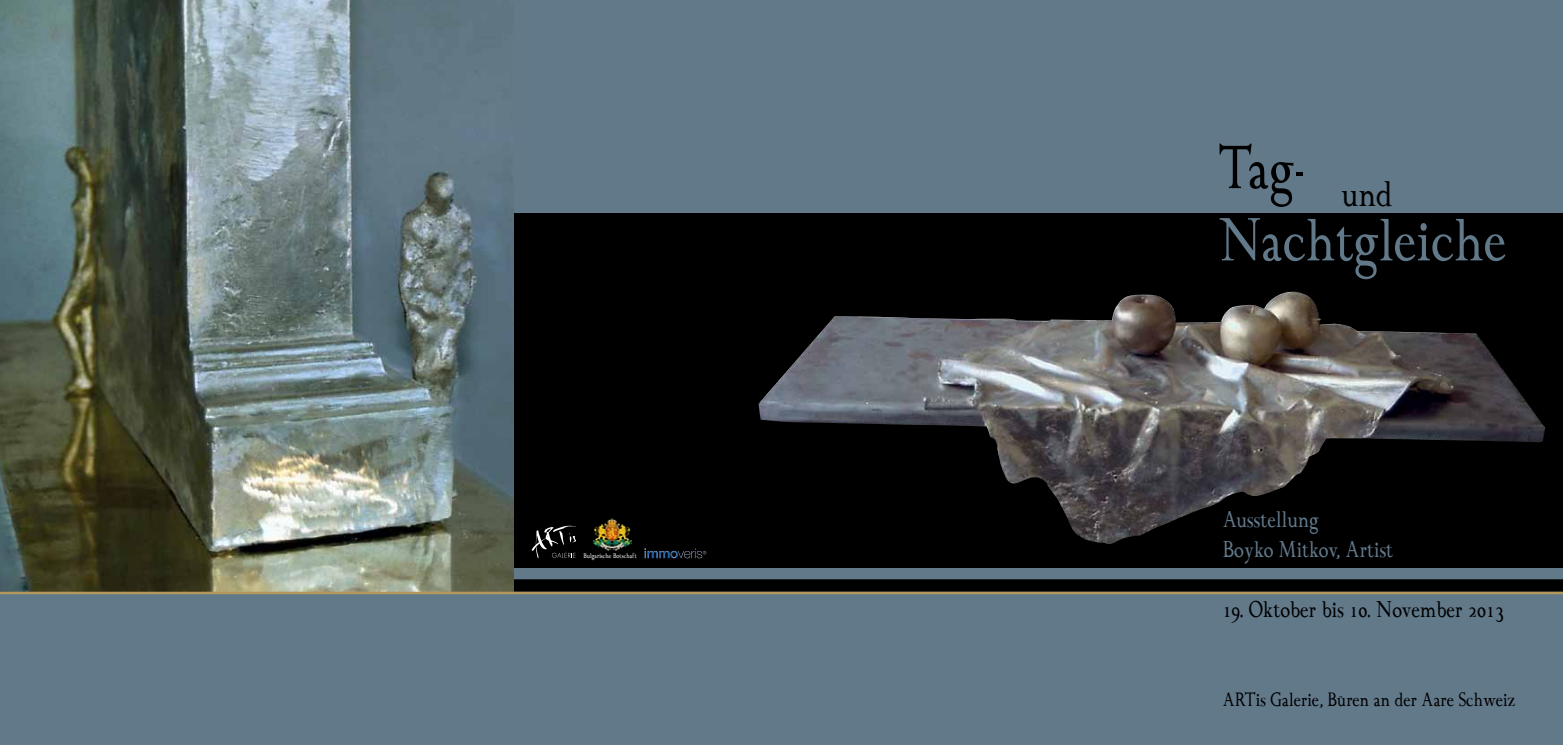
<style>
.page{position:relative;width:1563px;height:745px;background:#fff}
.page>*{position:absolute;margin:0;border:0;box-sizing:border-box;transform-origin:0 0}
.t1{font:65.62px/72.2px "Chanticleer Roman NF";color:#62798a;scale:.8 1}
.t2{font:25px/30.2px "Chanticleer Roman NF";color:#62798a;scale:.8 1}
.t3{font:25px "Chanticleer Roman NF";color:#000;scale:.8 1}
.t4{font:21px "Chanticleer Roman NF";color:#000;scale:.8 1}
.t5{font:7.5px "Chanticleer Roman NF";color:#fff;scale:.8 1}
.s1{color:#000}
</style>
<div class="page">
<div style="left:0;top:0;width:1563px;height:744px;background:#62798a"></div>
<div style="left:0;top:213px;width:1563px;height:354px;background:#000"></div>
<img style="left:758px;top:291px;width:787px;height:253px">
<div style="left:0;top:579px;width:1563px;height:12px;background:#000"></div>
<svg style="left:531px;top:525px;width:45px;height:33px"></svg>
<img style="left:644px;top:548px;width:51px;height:10px">
<img style="left:592px;top:518px;width:39px;height:32px">
<img style="left:0;top:0;width:514px;height:591px">
<hr style="left:0;top:591px;width:1563px;height:3px;background:#b4975a">
<p class="t5" style="left:583px;top:551px;width:68px">Bulgarische Botschaft</p>
<h1 class="t1" style="left:1218px;top:135px;width:362px"><span class="s1">Tag-</span> <sub>und<br></sub>Nachtgleiche</h1>
<p class="t2" style="left:1223px;top:504px;width:214px">Ausstellung<br>Boyko Mitkov, Artist</p>
<p class="t3" style="left:1223px;top:595px;width:353px">19. Oktober bis 10. November 2013</p>
<p class="t4" style="left:1223px;top:688px;width:367px">ARTis Galerie, Büren an der Aare Schweiz</p>
</div>
